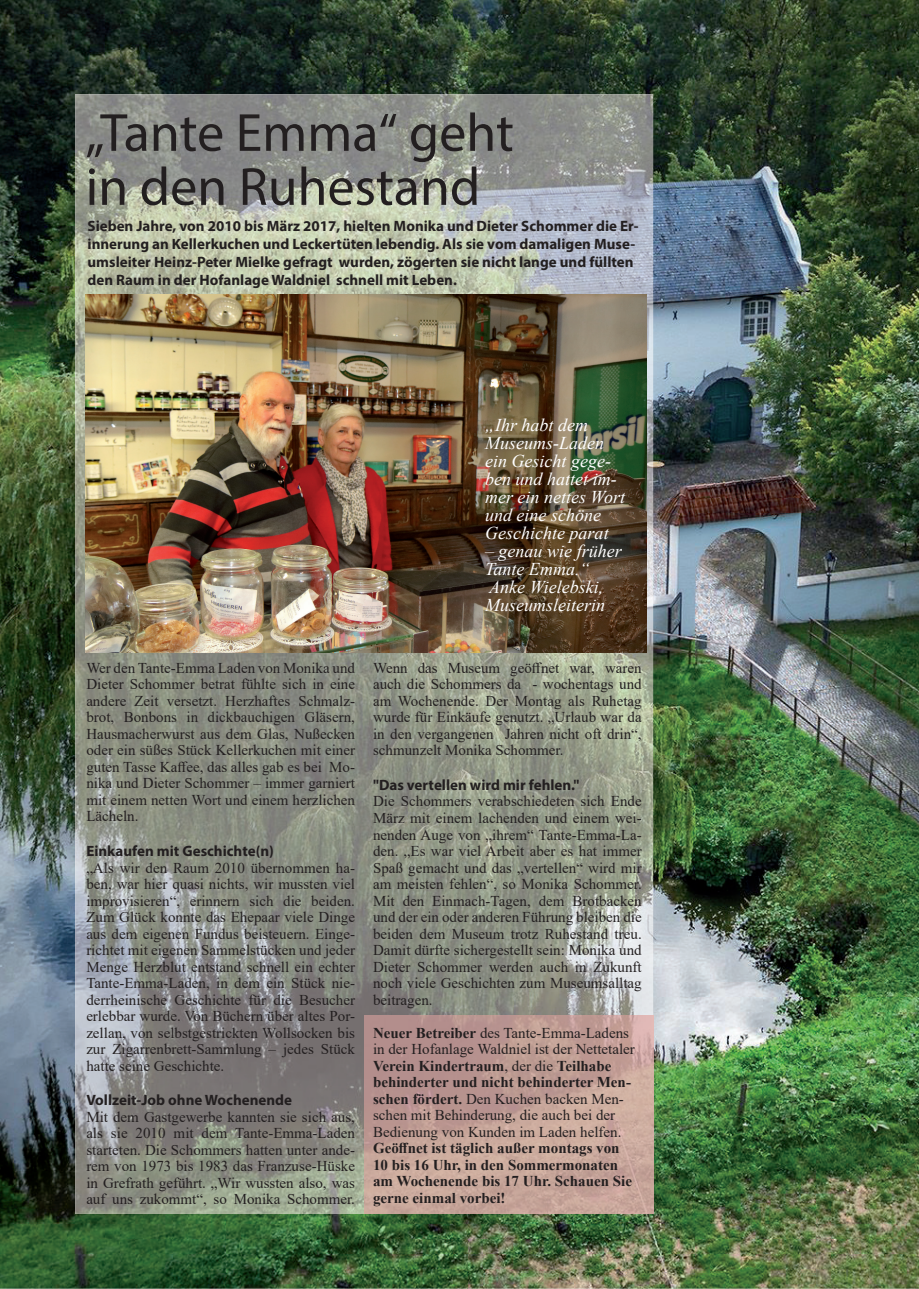
<style>
.page{position:relative;width:919px;height:1289px;background:#fff}
.page>*{position:absolute;margin:0;border:0;box-sizing:border-box;transform-origin:0 0}
.t1{font:54px/54px "Myriad Pro";color:#231f20}
.t2{font:italic 18px/18px "Times New Roman";color:#fff}
.t3{font:15px/16.5px "Times New Roman";color:#231f20;text-align:justify}
.t4{font:700 15px/18px "Myriad Pro";color:#231f20}
.t5{font:700 15px/16.5px "Times New Roman";color:#231f20}
.s1{font-weight:700}
</style>
<div class="page">
<img style="left:0;top:0;width:918px;height:1288px">
<img style="left:75px;top:94px;width:578px;height:1119px">
<img style="left:86px;top:294px;width:560px;height:358px">
<img style="left:364px;top:1015px;width:289px;height:198px">
<h1 class="t1" style="left:86px;top:105px;width:430px">„Tante Emma“ geht in den Ruhestand</h1>
<p class="t4" style="left:88px;top:217px;width:552px">Sieben Jahre, von 2010 bis März 2017, hielten Monika und Dieter Schommer die Er&shy;innerung an Kellerkuchen und Leckertüten lebendig. Als sie vom damaligen Muse&shy;umsleiter Heinz-Peter Mielke gefragt wurden, zögerten sie nicht lange und füllten den Raum in der Hofanlage Waldniel schnell mit Leben.</p>
<p class="t2" style="left:485px;top:415px;width:141px">„Ihr habt dem<br>Museums-Laden ein Gesicht gege&shy;ben und hattet im&shy;mer ein nettes Wort und eine schöne<br>Geschichte parat</p>
<p class="t2" style="left:485px;top:541px;width:138px">– genau wie früher<br>Tante Emma.“<br>Anke Wielebski,<br>Museumsleiterin</p>
<p class="t3" style="left:86px;top:659px;width:270px">Wer den Tante-Emma Laden von Monika und Dieter Schommer betrat fühlte sich in eine andere Zeit versetzt. Herzhaftes Schmalz&shy;brot, Bonbons in dickbauchigen Gläsern, Hausmacherwurst aus dem Glas, Nußecken oder ein süßes Stück Kellerkuchen mit einer guten Tasse Kaffee, das alles gab es bei Mo&shy;nika und Dieter Schommer – immer garniert mit einem netten Wort und einem herzlichen Lächeln.</p>
<p class="t4" style="left:86px;top:841px;width:189px">Einkaufen mit Geschichte(n)</p>
<p class="t3" style="left:86px;top:858px;width:270px">„Als wir den Raum 2010 übernommen ha&shy;ben, war hier quasi nichts, wir mussten viel improvisieren“, erinnern sich die beiden.<br>Zum Glück konnte das Ehepaar viele Dinge aus dem eigenen Fundus beisteuern. Einge&shy;richtet mit eigenen Sammelstücken und jeder Menge Herzblut entstand schnell ein echter Tante-Emma-Laden, in dem ein Stück nie&shy;derrheinische Geschichte für die Besucher erlebbar wurde. Von Büchern über altes Por&shy;zellan, von selbstgestrickten Wollsocken bis zur Zigarrenbrett-Sammlung – jedes Stück hatte seine Geschichte.</p>
<p class="t4" style="left:86px;top:1090px;width:207px">Vollzeit-Job ohne Wochenende</p>
<p class="t3" style="left:86px;top:1107px;width:270px">Mit dem Gastgewerbe kannten sie sich aus, als sie 2010 mit dem Tante-Emma-Laden starteten. Die Schommers hatten unter ande&shy;rem von 1973 bis 1983 das Franzuse-Hüske in Grefrath geführt. „Wir wussten also, was auf uns zukommt“, so Monika Schommer.</p>
<p class="t3" style="left:373px;top:659px;width:270px">Wenn das Museum geöffnet war, waren auch die Schommers da - wochentags und am Wochenende. Der Montag als Ruhetag wurde für Einkäufe genutzt. „Urlaub war da in den vergangenen Jahren nicht oft drin“, schmunzelt Monika Schommer.</p>
<p class="t4" style="left:373px;top:775px;width:208px">"Das vertellen wird mir fehlen."</p>
<p class="t3" style="left:373px;top:792px;width:270px">Die Schommers verabschiedeten sich Ende März mit einem lachenden und einem wei&shy;nenden Auge von „ihrem“ Tante-Emma-La&shy;den. „Es war viel Arbeit aber es hat immer Spaß gemacht und das „vertellen“ wird mir am meisten fehlen“, so Monika Schommer.<br>Mit den Einmach-Tagen, dem Brotbacken und der ein oder anderen Führung bleiben die beiden dem Museum trotz Ruhestand treu.<br>Damit dürfte sichergestellt sein: Monika und Dieter Schommer werden auch in Zukunft noch viele Geschichten zum Museumsalltag beitragen.</p>
<p class="t3" style="left:373px;top:1023px;width:263px;text-align:left"><span class="s1">Neuer Betreiber</span> des Tante-Emma-Ladens in der Hofanlage Waldniel ist der Nettetaler <span class="s1">Verein Kindertraum</span>, der die <span class="s1">Teilhabe behinderter und nicht behinderter Men&shy;schen fördert.</span> Den Kuchen backen Men&shy;schen mit Behinderung, die auch bei der Bedienung von Kunden im Laden helfen.</p>
<p class="t5" style="left:373px;top:1139px;width:260px">Geöffnet ist täglich außer montags von<br>10 bis 16 Uhr, in den Sommermonaten am Wochenende bis 17 Uhr. Schauen Sie gerne einmal vorbei!</p>
</div>
